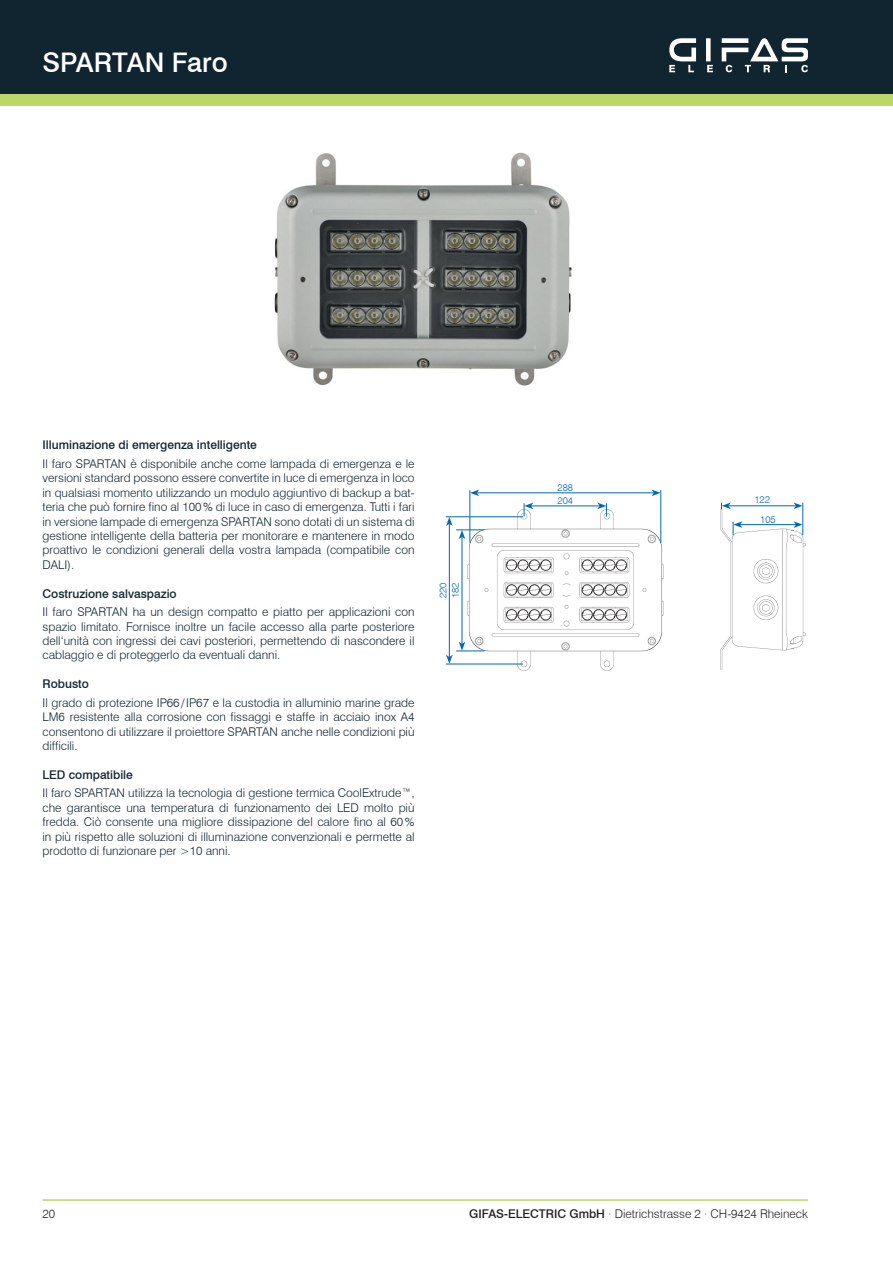
<style>
.page{position:relative;width:893px;height:1263px;background:#fff}
.page>*{position:absolute;margin:0;border:0;box-sizing:border-box;transform-origin:0 0}
.t1{font:500 27px "Swiss 721 BT";color:#fff}
.t2{font:300 12px/14.4px "Swiss 721 BT";color:#112530;text-align:justify}
.t3{font:500 12px "Swiss 721 BT";color:#112530}
.t4{font:300 12px "Swiss 721 BT";color:#231f20}
.t5{font:300 9.75px/20px "Swiss 721 BT";color:#0168b3;text-align:center}
.s1{font-weight:500}
</style>
<div class="page">
<div style="left:0;top:85px;width:893px;height:21px;background:#bbd76a"></div>
<div style="left:0;top:0;width:893px;height:94px;background:#112530"></div>
<div style="left:706px;top:38px;width:5px;height:23px;background:#fff"></div>
<svg style="left:669px;top:38px;width:27px;height:34px"></svg>
<svg style="left:707px;top:65px;width:6px;height:7px"></svg>
<svg style="left:722px;top:38px;width:86px;height:34px"></svg>
<hr style="left:43px;top:1199px;width:765px;height:2px;background:#bbd76a">
<img style="left:720px;top:506px;width:86px;height:164px">
<img style="left:465px;top:507px;width:199px;height:164px">
<hr style="left:802px;top:503px;width:1px;height:32px;background:#0168b3">
<hr style="left:661px;top:490px;width:1px;height:53px;background:#0168b3">
<hr style="left:470px;top:490px;width:1px;height:53px;background:#0168b3">
<hr style="left:740px;top:524px;width:56px;height:1px;background:#0168b3">
<svg style="left:793px;top:521px;width:10px;height:7px"></svg>
<hr style="left:531px;top:506px;width:69px;height:1px;background:#0168b3">
<svg style="left:597px;top:503px;width:10px;height:13px"></svg>
<hr style="left:462px;top:537px;width:1px;height:107px;background:#0168b3">
<hr style="left:449px;top:524px;width:1px;height:133px;background:#0168b3">
<hr style="left:477px;top:493px;width:177px;height:1px;background:#0168b3">
<svg style="left:651px;top:489px;width:10px;height:7px"></svg>
<svg style="left:470px;top:489px;width:9px;height:7px"></svg>
<hr style="left:728px;top:505px;width:68px;height:1px;background:#0168b3">
<svg style="left:793px;top:502px;width:10px;height:7px"></svg>
<svg style="left:733px;top:521px;width:9px;height:14px"></svg>
<svg style="left:524px;top:503px;width:9px;height:13px"></svg>
<svg style="left:446px;top:642px;width:38px;height:22px"></svg>
<svg style="left:446px;top:517px;width:38px;height:22px"></svg>
<hr style="left:446px;top:516px;width:77px;height:1px;background:#0168b3">
<hr style="left:446px;top:664px;width:77px;height:1px;background:#0168b3">
<svg style="left:721px;top:502px;width:10px;height:7px"></svg>
<img style="left:274px;top:152px;width:298px;height:234px">
<h1 class="t1" style="left:43px;top:46px;width:187px">SPARTAN Faro</h1>
<p class="t3" style="left:43px;top:438px;width:216px">Illuminazione di emergenza intelligente</p>
<p class="t2" style="left:43px;top:456px;width:374px">Il faro SPARTAN è disponibile anche come lampada di emergenza e le versioni standard possono essere convertite in luce di emergenza in loco in qualsiasi momento utilizzando un modulo aggiuntivo di backup a bat&shy;teria che può fornire fino al 100% di luce in caso di emergenza. Tutti i fari in versione lampade di emergenza SPARTAN sono dotati di un sistema di gestione intelligente della batteria per monitorare e mantenere in modo proattivo le condizioni generali della vostra lampada (compatibile con DALI).</p>
<p class="t3" style="left:43px;top:586px;width:136px">Costruzione salvaspazio</p>
<p class="t2" style="left:43px;top:605px;width:374px">Il faro SPARTAN ha un design compatto e piatto per applicazioni con spazio limitato. Fornisce inoltre un facile accesso alla parte posteriore dell‘unità con ingressi dei cavi posteriori, permettendo di nascondere il cablaggio e di proteggerlo da eventuali danni.</p>
<p class="t3" style="left:43px;top:677px;width:48px">Robusto</p>
<p class="t2" style="left:43px;top:695px;width:374px">Il grado di protezione IP66/IP67 e la custodia in alluminio marine grade LM6 resistente alla corrosione con fissaggi e staffe in acciaio inox A4 consentono di utilizzare il proiettore SPARTAN anche nelle condizioni più difficili.</p>
<p class="t3" style="left:43px;top:767px;width:92px">LED compatibile</p>
<p class="t2" style="left:43px;top:786px;width:374px">Il faro SPARTAN utilizza la tecnologia di gestione termica CoolExtrude™, che garantisce una temperatura di funzionamento dei LED molto più fredda. Ciò consente una migliore dissipazione del calore fino al 60% in più rispetto alle soluzioni di illuminazione convenzionali e permette al prodotto di funzionare per &gt;10 anni.</p>
<p class="t5" style="left:436px;top:598px;width:17px;line-height:12.6px;text-align:left;rotate:-90deg">220<br>182</p>
<p class="t5" style="left:558px;top:477px;width:17px">288</p>
<p class="t5" style="left:558px;top:490px;width:17px">204</p>
<p class="t5" style="left:754px;top:489px;width:23px">122<br>105</p>
<p class="t4" style="left:43px;top:1207px;width:14px">20</p>
<p class="t4" style="left:469px;top:1207px;width:340px"><span class="s1">GIFAS-ELECTRIC GmbH</span> · Dietrichstrasse 2 · CH-9424 Rheineck</p>
</div>
